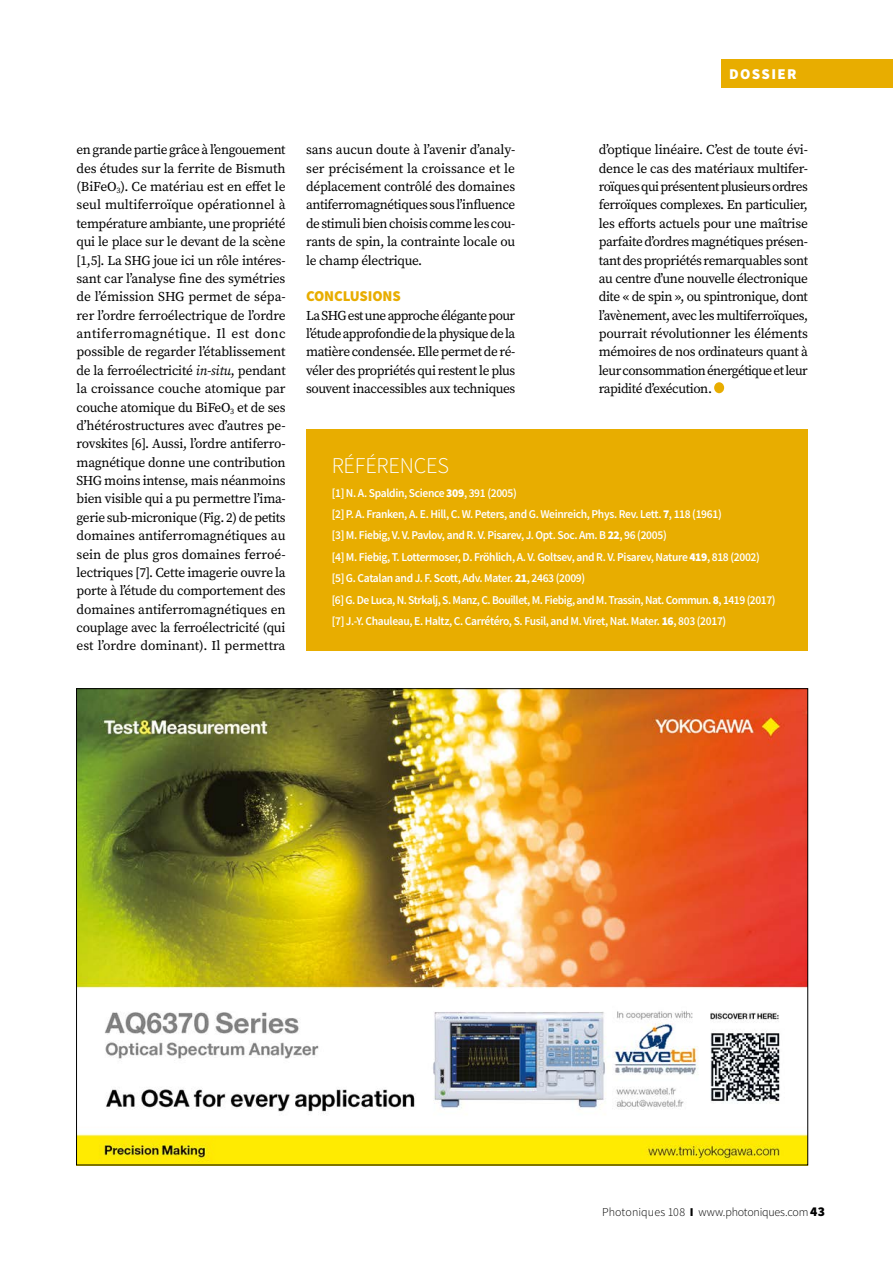
<style>
.page{position:relative;width:893px;height:1263px;background:#fff}
.page>*{position:absolute;margin:0;border:0;box-sizing:border-box;transform-origin:0 0}
.t1{font:300 22.5px "Source Sans Pro";letter-spacing:-.01em;color:#fff}
.t2{font:900 15px "Source Sans Pro";letter-spacing:-.01em;color:#e8ad00}
.t3{font:900 15px "Source Sans Pro";letter-spacing:.09em;color:#fff}
.t4{font:13.5px/18.3px "Source Serif Pro";letter-spacing:-.03em;color:#000;text-align:justify}
.t5{font:600 12px/21.5px "Source Sans Pro";letter-spacing:-.03em;color:#fff;scale:.96 1}
.t6{font:300 12px "Source Sans Pro";color:#000}
.s1{font-style:italic}
.s2{font-weight:900}
.s3{font-weight:900;font-size:13.5px}
</style>
<div class="page">
<div style="left:721px;top:60px;width:172px;height:28px;background:#e8ad00"></div>
<div style="left:306px;top:429px;width:502px;height:221px;background:#e8ad00"></div>
<img style="left:78px;top:690px;width:728px;height:473px">
<div style="left:714px;top:382px;width:10px;height:11px;background:#e8ad00;border-radius:50%"></div>
<p class="t3" style="left:729px;top:64px;width:69px">DOSSIER</p>
<p class="t4" style="left:77px;top:141px;width:211px">en grande partie grâce à l’engouement des études sur la ferrite de Bismuth (BiFeO<sub>3</sub>). Ce matériau est en effet le seul multiferroïque opérationnel à température ambiante, une propriété qui le place sur le devant de la scène [1,5]. La SHG joue ici un rôle intéres&shy;sant car l’analyse fine des symétries de l’émission SHG permet de sépa&shy;rer l’ordre ferroélectrique de l’ordre antiferromagnétique. Il est donc possible de regarder l’établissement de la ferroélectricité <span class="s1">in-situ</span>, pendant la croissance couche atomique par couche atomique du BiFeO<sub>3</sub> et de ses d’hétérostructures avec d’autres pe&shy;rovskites [6]. Aussi, l’ordre antiferro&shy;magnétique donne une contribution SHG moins intense, mais néanmoins bien visible qui a pu permettre l’ima&shy;gerie sub-micronique (Fig. 2) de petits domaines antiferromagnétiques au sein de plus gros domaines ferroé&shy;lectriques [7]. Cette imagerie ouvre la porte à l’étude du comportement des domaines antiferromagnétiques en couplage avec la ferroélectricité (qui est l’ordre dominant). Il permettra</p>
<p class="t4" style="left:306px;top:141px;width:211px">sans aucun doute à l’avenir d’analy&shy;ser précisément la croissance et le déplacement contrôlé des domaines antiferromagnétiques sous l’influence de stimuli bien choisis comme les cou&shy;rants de spin, la contrainte locale ou le champ électrique.</p>
<p class="t2" style="left:306px;top:286px;width:96px">CONCLUSIONS</p>
<p class="t4" style="left:306px;top:306px;width:211px">La SHG est une approche élégante pour l’étude approfondie de la physique de la matière condensée. Elle permet de ré&shy;véler des propriétés qui restent le plus souvent inaccessibles aux techniques</p>
<p class="t4" style="left:599px;top:141px;width:211px">d’optique linéaire. C’est de toute évi&shy;dence le cas des matériaux multifer&shy;roïques qui présentent plusieurs ordres ferroïques complexes. En particulier, les efforts actuels pour une maîtrise parfaite d’ordres magnétiques présen&shy;tant des propriétés remarquables sont au centre d’une nouvelle électronique dite « de spin », ou spintronique, dont l’avènement, avec les multiferroïques, pourrait révolutionner les éléments mémoires de nos ordinateurs quant à leur consommation énergétique et leur rapidité d’exécution.</p>
<h1 class="t1" style="left:332px;top:452px;width:119px">RÉFÉRENCES</h1>
<p class="t5" style="left:332px;top:482px;width:464px">[1] N. A. Spaldin, Science <span class="s2">309</span>, 391 (2005)<br>[2] P. A. Franken, A. E. Hill, C. W. Peters, and G. Weinreich, Phys. Rev. Lett. <span class="s2">7</span>, 118 (1961)<br>[3] M. Fiebig, V. V. Pavlov, and R. V. Pisarev, J. Opt. Soc. Am. B <span class="s2">22</span>, 96 (2005)<br>[4] M. Fiebig, T. Lottermoser, D. Fröhlich, A. V. Goltsev, and R. V. Pisarev, Nature <span class="s2">419</span>, 818 (2002) [5] G. Catalan and J. F. Scott, Adv. Mater. <span class="s2">21</span>, 2463 (2009)<br>[6] G. De Luca, N. Strkalj, S. Manz, C. Bouillet, M. Fiebig, and M. Trassin, Nat. Commun. <span class="s2">8</span>, 1419 (2017) [7] J.-Y. Chauleau, E. Haltz, C. Carrétéro, S. Fusil, and M. Viret, Nat. Mater. <span class="s2">16</span>, 803 (2017)</p>
<p class="t6" style="left:602px;top:1205px;width:224px">Photoniques 108 <span class="s2">I</span> www.photoniques.com <span class="s3">43</span></p>
</div>
